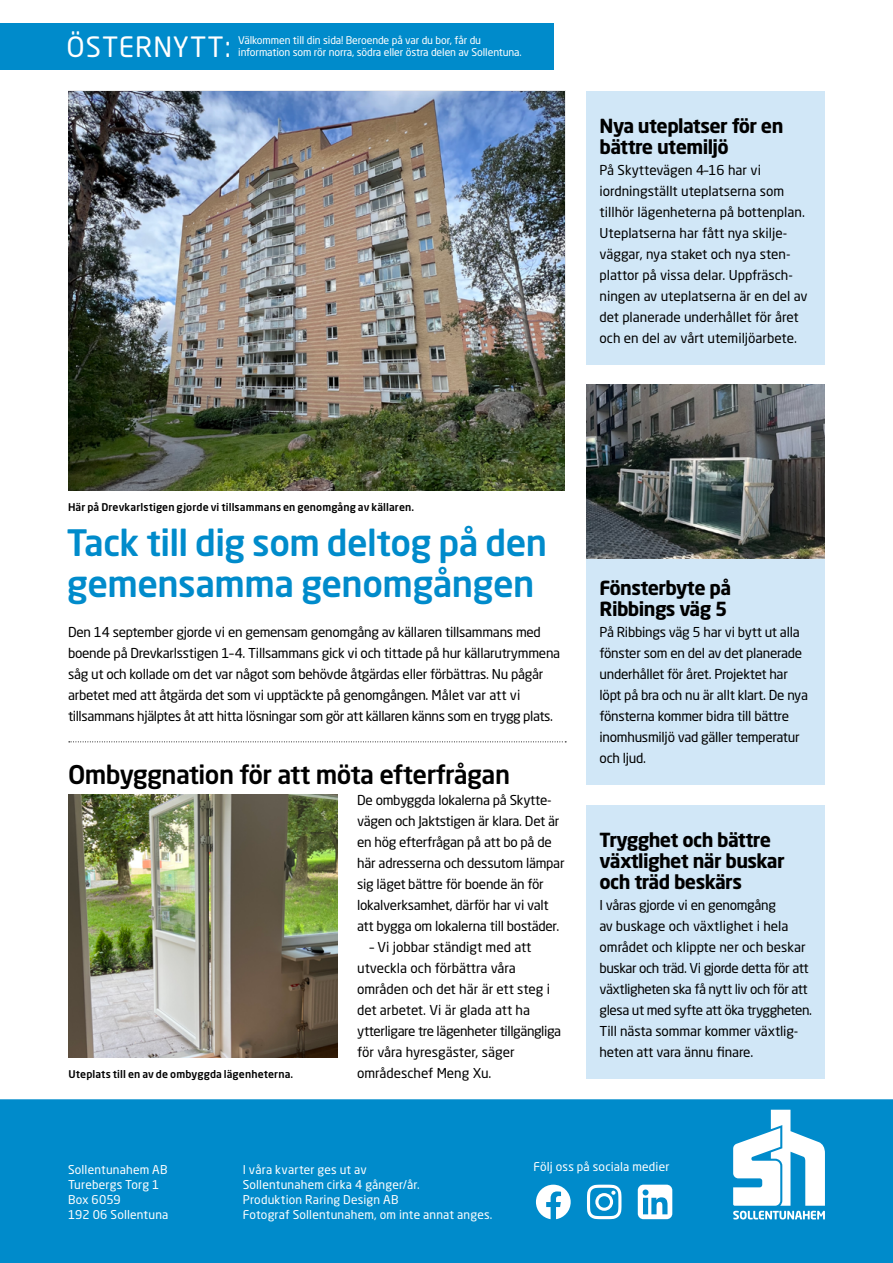
<style>
.page{position:relative;width:893px;height:1263px;background:#fff}
.page>*{position:absolute;margin:0;border:0;box-sizing:border-box;transform-origin:0 0}
.t1{font:500 36px/40.5px "Neo Sans Pro";letter-spacing:-.015em;color:#008bcb}
.t2{font:27.6px "Neo Sans Pro";letter-spacing:.04em;color:#fff}
.t3{font:500 25.5px "Neo Sans Pro";letter-spacing:-.02em;color:#000}
.t4{font:700 19.2px/21px "Neo Sans Pro";letter-spacing:-.03em;color:#000}
.t5{font:13.5px/21px "Neo Sans Pro";letter-spacing:-.02em;color:#000}
.t6{font:13.5px/21px "Neo Sans Pro";color:#000}
.t7{font:12px/15px "Neo Sans Pro";letter-spacing:.015em;color:#fff}
.t8{font:10.5px/12px "Neo Sans Pro";letter-spacing:-.01em;color:#fff}
.t9{font:500 10.5px "Neo Sans Pro";letter-spacing:.01em;color:#000}
</style>
<div class="page">
<img style="left:68px;top:795px;width:269px;height:262px">
<div style="left:0;top:23px;width:554px;height:47px;background:#008bcb"></div>
<div style="left:0;top:1099px;width:893px;height:164px;background:#008bcb"></div>
<div style="left:587px;top:805px;width:238px;height:273px;background:#d1e7f7"></div>
<div style="left:587px;top:385px;width:238px;height:400px;background:#d1e7f7"></div>
<div style="left:587px;top:91px;width:238px;height:273px;background:#d1e7f7"></div>
<svg style="left:69px;top:741px;width:497px;height:1px"></svg>
<img style="left:68px;top:91px;width:496px;height:399px">
<img style="left:587px;top:385px;width:238px;height:174px">
<svg style="left:536px;top:1185px;width:35px;height:34px"></svg>
<svg style="left:587px;top:1185px;width:34px;height:34px"></svg>
<svg style="left:638px;top:1185px;width:34px;height:34px"></svg>
<svg style="left:733px;top:1110px;width:92px;height:109px"></svg>
<h1 class="t2" style="left:66px;top:30px;width:166px">ÖSTERNYTT:</h1>
<p class="t8" style="left:238px;top:34px;width:285px">Välkommen till din sida! Beroende på var du bor, får du information som rör norra, södra eller östra delen av Sollentuna.</p>
<h1 class="t4" style="left:600px;top:115px;width:185px">Nya uteplatser för en bättre utemiljö</h1>
<p class="t6" style="left:600px;top:160px;width:210px">På Skyttevägen 4–16 har vi iordningställt uteplatserna som tillhör lägenheterna på bottenplan.<br>Uteplatserna har fått nya skilje&shy;väggar, nya staket och nya sten&shy;plattor på vissa delar. Uppfräsch&shy;ningen av uteplatserna är en del av det planerade underhållet för året och en del av vårt utemiljöarbete.</p>
<p class="t9" style="left:68px;top:501px;width:348px">Här på Drevkarlstigen gjorde vi tillsammans en genomgång av källaren.</p>
<h1 class="t1" style="left:67px;top:522px;width:482px">Tack till dig som deltog på den gemensamma genomgången</h1>
<p class="t5" style="left:68px;top:622px;width:494px">Den 14 september gjorde vi en gemensam genomgång av källaren tillsammans med boende på Drevkarlsstigen 1– 4. Tillsammans gick vi och tittade på hur källarutrymmena såg ut och kollade om det var något som behövde åtgärdas eller förbättras. Nu pågår arbetet med att åtgärda det som vi upptäckte på genomgången. Målet var att vi tillsammans hjälptes åt att hitta lösningar som gör att källaren känns som en trygg plats.</p>
<h1 class="t3" style="left:68px;top:759px;width:444px">Ombyggnation för att möta efterfrågan</h1>
<p class="t5" style="left:357px;top:790px;width:209px">De ombyggda lokalerna på Skytte&shy;vägen och Jaktstigen är klara. Det är en hög efterfrågan på att bo på de här adresserna och dessutom lämpar sig läget bättre för boende än för lokalverksamhet, därför har vi valt att bygga om lokalerna till bostäder.</p>
<p class="t6" style="left:357px;top:937px;width:206px;text-indent:13px">– Vi jobbar ständigt med att utveckla och förbättra våra områden och det här är ett steg i det arbetet. Vi är glada att ha ytterligare tre lägenheter tillgängliga för våra hyresgäster, säger områdeschef Meng Xu.</p>
<p class="t9" style="left:68px;top:1068px;width:226px">Uteplats till en av de ombyggda lägenheterna.</p>
<h1 class="t4" style="left:600px;top:577px;width:133px">Fönsterbyte på<br>Ribbings väg 5</h1>
<p class="t5" style="left:600px;top:622px;width:210px">På Ribbings väg 5 har vi bytt ut alla fönster som en del av det planerade underhållet för året. Projektet har löpt på bra och nu är allt klart. De nya fönsterna kommer bidra till bättre inomhusmiljö vad gäller temperatur och ljud.</p>
<h1 class="t4" style="left:600px;top:829px;width:187px">Trygghet och bättre växtlighet när buskar och träd beskärs</h1>
<p class="t5" style="left:600px;top:895px;width:214px">I våras gjorde vi en genomgång<br>av buskage och växtlighet i hela området och klippte ner och beskar buskar och träd. Vi gjorde detta för att växtligheten ska få nytt liv och för att glesa ut med syfte att öka tryggheten.<br>Till nästa sommar kommer växtlig&shy;heten att vara ännu finare.</p>
<p class="t7" style="left:68px;top:1162px;width:101px">Sollentunahem AB</p>
<p class="t7" style="left:68px;top:1177px;width:93px">Turebergs Torg 1</p>
<p class="t7" style="left:68px;top:1192px;width:54px">Box 6059</p>
<p class="t7" style="left:68px;top:1207px;width:102px">192 06 Sollentuna</p>
<p class="t7" style="left:243px;top:1162px;width:178px">I våra kvarter ges ut av<br>Sollentunahem cirka 4 gånger/år.</p>
<p class="t7" style="left:243px;top:1192px;width:157px">Produktion Raring Design AB</p>
<p class="t7" style="left:243px;top:1207px;width:251px">Fotograf Sollentunahem, om inte annat anges.</p>
<h2 class="t7" style="left:533px;top:1159px;width:138px">Följ oss på sociala medier</h2>
</div>
